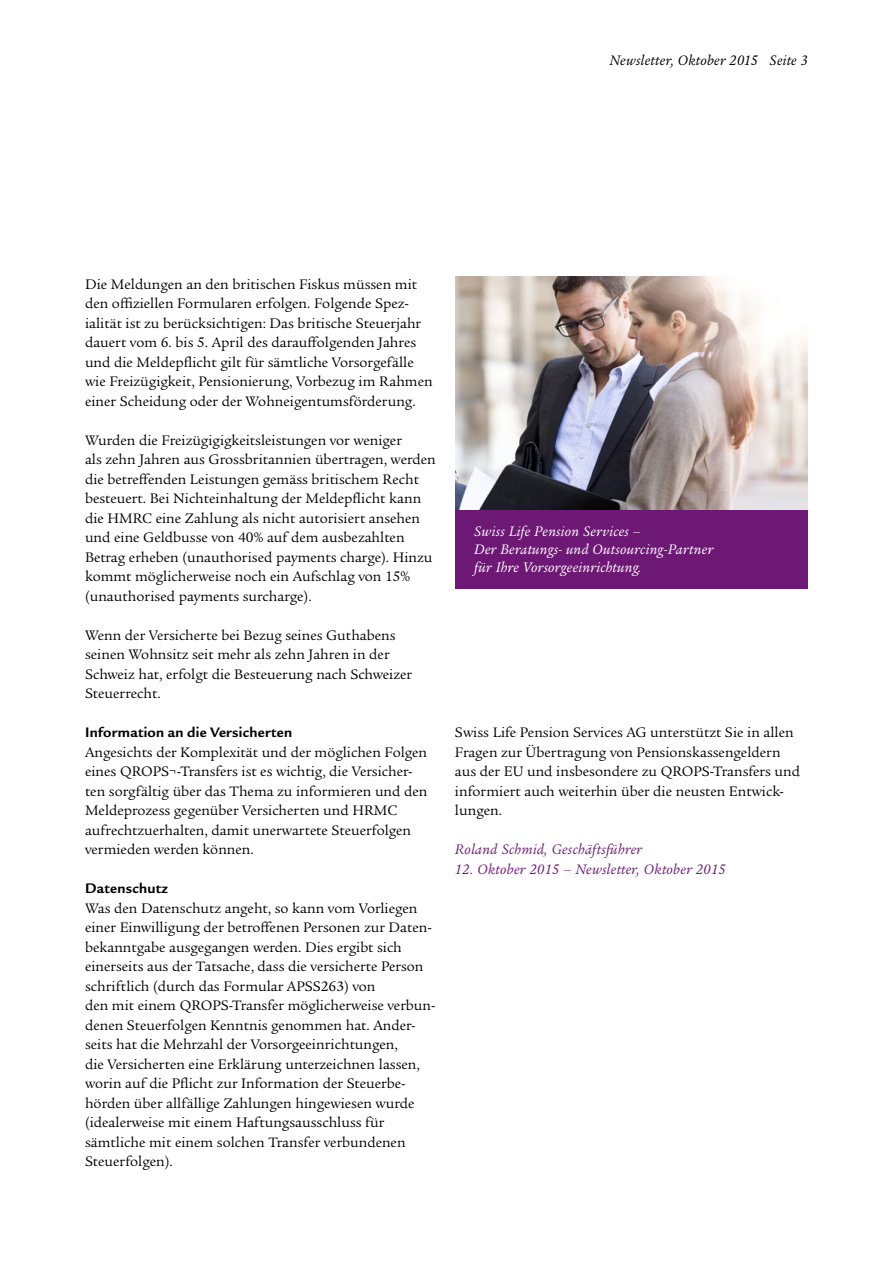
<style>
.page{position:relative;width:893px;height:1263px;background:#fff}
.page>*{position:absolute;margin:0;border:0;box-sizing:border-box;transform-origin:0 0}
.t1{font:15px/19.5px "Legacy Serif ITC Pro";color:#000}
.t2{font:italic 15px/18px "Legacy Serif ITC Pro";letter-spacing:.02em;color:#fff}
.t3{font:italic 15px "Legacy Serif ITC Pro";letter-spacing:.02em;color:#6e1875}
.t4{font:700 15px "Legacy Sans ITC Pro";letter-spacing:.02em;color:#000}
.t5{font:italic 15px "Legacy Serif ITC Pro";letter-spacing:.015em;color:#000}
</style>
<div class="page">
<img style="left:455px;top:276px;width:353px;height:234px">
<div style="left:455px;top:510px;width:353px;height:78px;background:#6e1875"></div>
<p class="t5" style="left:609px;top:51px;width:200px">Newsletter, Oktober 2015 Seite 3</p>
<p class="t1" style="left:85px;top:274px;width:349px">Die Meldungen an den britischen Fiskus müssen mit den offiziellen Formularen erfolgen. Folgende Spez&shy;ialität ist zu berücksichtigen: Das britische Steuerjahr dauert vom 6. bis 5. April des darauffolgenden Jahres und die Meldepflicht gilt für sämtliche Vorsorgefälle wie Freizügigkeit, Pensionierung, Vorbezug im Rahmen einer Scheidung oder der Wohneigentumsförderung.</p>
<p class="t1" style="left:85px;top:430px;width:352px">Wurden die Freizügigigkeitsleistungen vor weniger<br>als zehn Jahren aus Grossbritannien übertragen, werden die betreffenden Leistungen gemäss britischem Recht besteuert. Bei Nichteinhaltung der Meldepflicht kann die HMRC eine Zahlung als nicht autorisiert ansehen und eine Geldbusse von 40% auf dem ausbezahlten Betrag erheben (unauthorised payments charge). Hinzu kommt möglicherweise noch ein Aufschlag von 15% (unauthorised payments surcharge).</p>
<p class="t1" style="left:85px;top:625px;width:328px">Wenn der Versicherte bei Bezug seines Guthabens seinen Wohnsitz seit mehr als zehn Jahren in der Schweiz hat, erfolgt die Besteuerung nach Schweizer Steuerrecht.</p>
<p class="t4" style="left:85px;top:724px;width:209px">Information an die Versicherten</p>
<p class="t1" style="left:85px;top:742px;width:344px">Angesichts der Komplexität und der möglichen Folgen eines QROPS¬-Transfers ist es wichtig, die Versicher&shy;ten sorgfältig über das Thema zu informieren und den Meldeprozess gegenüber Versicherten und HRMC aufrechtzuerhalten, damit unerwartete Steuerfolgen vermieden werden können.</p>
<p class="t4" style="left:85px;top:880px;width:84px">Datenschutz</p>
<p class="t1" style="left:85px;top:898px;width:351px">Was den Datenschutz angeht, so kann vom Vorliegen einer Einwilligung der betroffenen Personen zur Daten&shy;bekanntgabe ausgegangen werden. Dies ergibt sich einerseits aus der Tatsache, dass die versicherte Person schriftlich (durch das Formular APSS263) von<br>den mit einem QROPS-Transfer möglicherweise verbun&shy;denen Steuerfolgen Kenntnis genommen hat. Ander&shy;seits hat die Mehrzahl der Vorsorgeeinrichtungen,<br>die Versicherten eine Erklärung unterzeichnen lassen, worin auf die Pflicht zur Information der Steuerbe&shy;hörden über allfällige Zahlungen hingewiesen wurde (idealerweise mit einem Haftungsausschluss für sämtliche mit einem solchen Transfer verbundenen Steuerfolgen).</p>
<p class="t2" style="left:474px;top:522px;width:241px">Swiss Life Pension Services –<br>Der Beratungs- und Outsourcing-Partner für Ihre Vorsorgeeinrichtung.</p>
<p class="t1" style="left:455px;top:723px;width:346px">Swiss Life Pension Services AG unterstützt Sie in allen Fragen zur Übertragung von Pensionskassengeldern aus der EU und insbesondere zu QROPS-Transfers und informiert auch weiterhin über die neusten Entwick&shy;lungen.</p>
<p class="t3" style="left:455px;top:840px;width:189px">Roland Schmid, Geschäftsführer</p>
<p class="t3" style="left:455px;top:860px;width:272px">12. Oktober 2015 – Newsletter, Oktober 2015</p>
</div>
